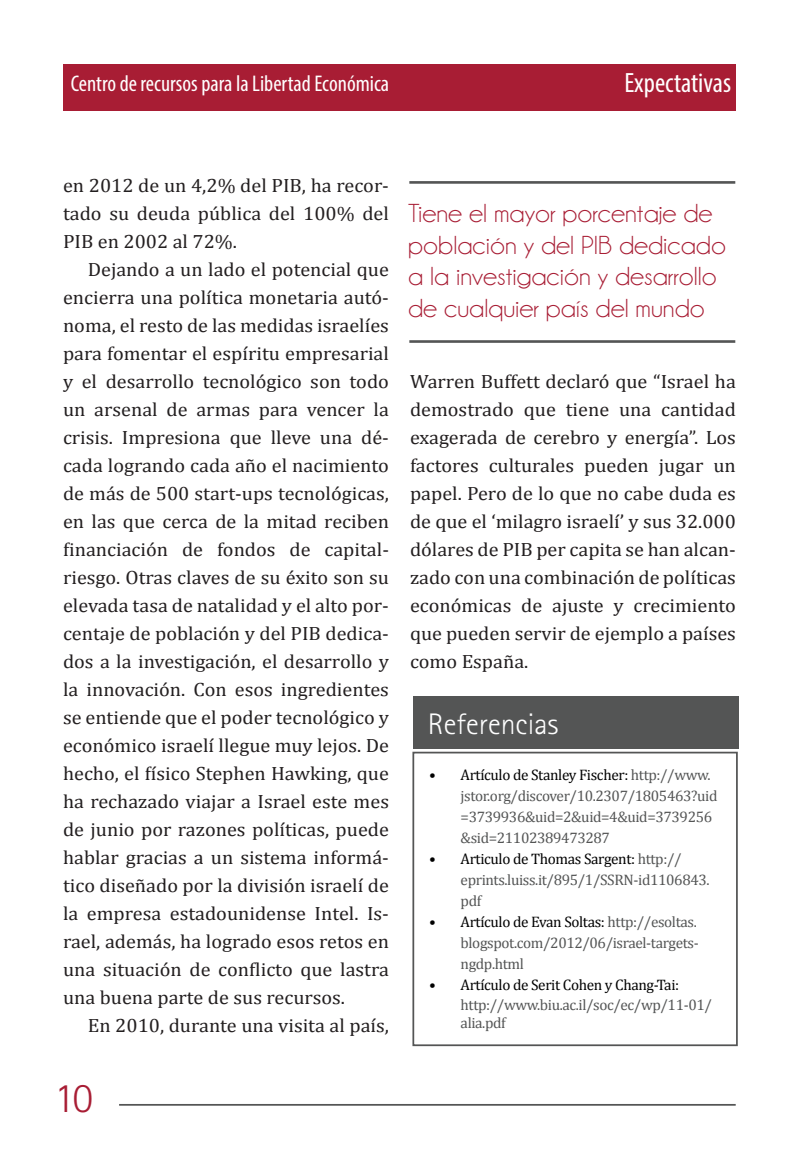
<style>
.page{position:relative;width:799px;height:1166px;background:#fff}
.page>*{position:absolute;margin:0;border:0;box-sizing:border-box;transform-origin:0 0}
.t1{font:300 42px "Rotis Sans Serif";color:#a81d34}
.t2{font:300 29.75px "Rotis Sans Serif";color:#fff}
.t3{font:condensed 28px "Myriad Pro";color:#fff}
.t4{font:26.25px/31.5px "Champagne&Limousines";color:#a81d34;scale:1.05 1}
.t5{font:condensed 22.75px "Myriad Pro";color:#fff}
.t6{font:19.25px/28px "Cambria";color:#231f20;text-align:justify;scale:1.05 1}
.t7{font:15.22px/21px "Cambria";letter-spacing:-.025em;color:#545555}
.s1{color:#000}
</style>
<div class="page">
<div style="left:63px;top:64px;width:673px;height:46px;background:#a81d34"></div>
<hr style="left:409px;top:181px;width:326px;height:3px;background:#545555">
<hr style="left:409px;top:340px;width:326px;height:3px;background:#545555">
<hr style="left:119px;top:1104px;width:616px;height:1px;background:#545555">
<div style="left:412px;top:752px;width:325px;height:294px;border:2px solid #545555"></div>
<div style="left:413px;top:696px;width:325px;height:53px;background:#545555"></div>
<p class="t5" style="left:71px;top:70px;width:320px">Centro de recursos para la Libertad Económica</p>
<p class="t3" style="left:624px;top:65px;width:108px">Expectativas</p>
<p class="t6" style="left:63px;top:171px;width:312px">en 2012 de un 4,2% del PIB, ha recor&shy;tado su deuda pública del 100% del PIB en 2002 al 72%.</p>
<p class="t6" style="left:63px;top:255px;width:312px;text-indent:25px">Dejando a un lado el potencial que encierra una política monetaria autó&shy;noma, el resto de las medidas israelíes para fomentar el espíritu empresarial y el desarrollo tecnológico son todo un arsenal de armas para vencer la crisis. Impresiona que lleve una dé&shy;cada logrando cada año el nacimiento de más de 500 start-ups tecnológicas, en las que cerca de la mitad reciben financiación de fondos de capital&shy;riesgo. Otras claves de su éxito son su elevada tasa de natalidad y el alto por&shy;centaje de población y del PIB dedica&shy;dos a la investigación, el desarrollo y la innovación. Con esos ingredientes se entiende que el poder tecnológico y económico israelí llegue muy lejos. De hecho, el físico Stephen Hawking, que ha rechazado viajar a Israel este mes de junio por razones políticas, puede hablar gracias a un sistema informá&shy;tico diseñado por la división israelí de la empresa estadounidense Intel. Is&shy;rael, además, ha logrado esos retos en una situación de conflicto que lastra una buena parte de sus recursos.</p>
<p class="t6" style="left:88px;top:1011px;width:288px">En 2010, durante una visita al país,</p>
<p class="t1" style="left:54px;top:1074px;width:40px">10</p>
<p class="t4" style="left:408px;top:198px;width:304px">Tiene el mayor porcentaje de población y del PIB dedicado a la investigación y desarrollo de cualquier país del mundo</p>
<p class="t6" style="left:410px;top:367px;width:312px">Warren Buffett declaró que “Israel ha demostrado que tiene una cantidad exagerada de cerebro y energía”. Los factores culturales pueden jugar un papel. Pero de lo que no cabe duda es de que el ‘milagro israelí’ y sus 32.000 dólares de PIB per capita se han alcan&shy;zado con una combinación de políticas económicas de ajuste y crecimiento que pueden servir de ejemplo a países como España.</p>
<p class="t2" style="left:428px;top:707px;width:132px">Referencias</p>
<p class="t7" style="left:460px;top:764px;width:258px;text-indent:-32px"><span class="s1">• Artículo de Stanley Fischer:</span> http://www. jstor.org/discover/10.2307/1805463?uid =3739936&amp;uid=2&amp;uid=4&amp;uid=3739256 &amp;sid=21102389473287</p>
<p class="t7" style="left:460px;top:848px;width:250px;text-indent:-32px"><span class="s1">• Articulo de Thomas Sargent:</span> http:// eprints.luiss.it/895/1/SSRN-id1106843. pdf</p>
<p class="t7" style="left:460px;top:911px;width:240px;text-indent:-32px"><span class="s1">• Artículo de Evan Soltas:</span> http://esoltas. blogspot.com/2012/06/israel-targets&shy;ngdp.html</p>
<p class="t7" style="left:460px;top:975px;width:253px;line-height:18.7px;text-indent:-32px"><span class="s1">• Artículo de Serit Cohen y Chang-Tai: </span>http://www.biu.ac.il/soc/ec/wp/11-01/ alia.pdf</p>
</div>
